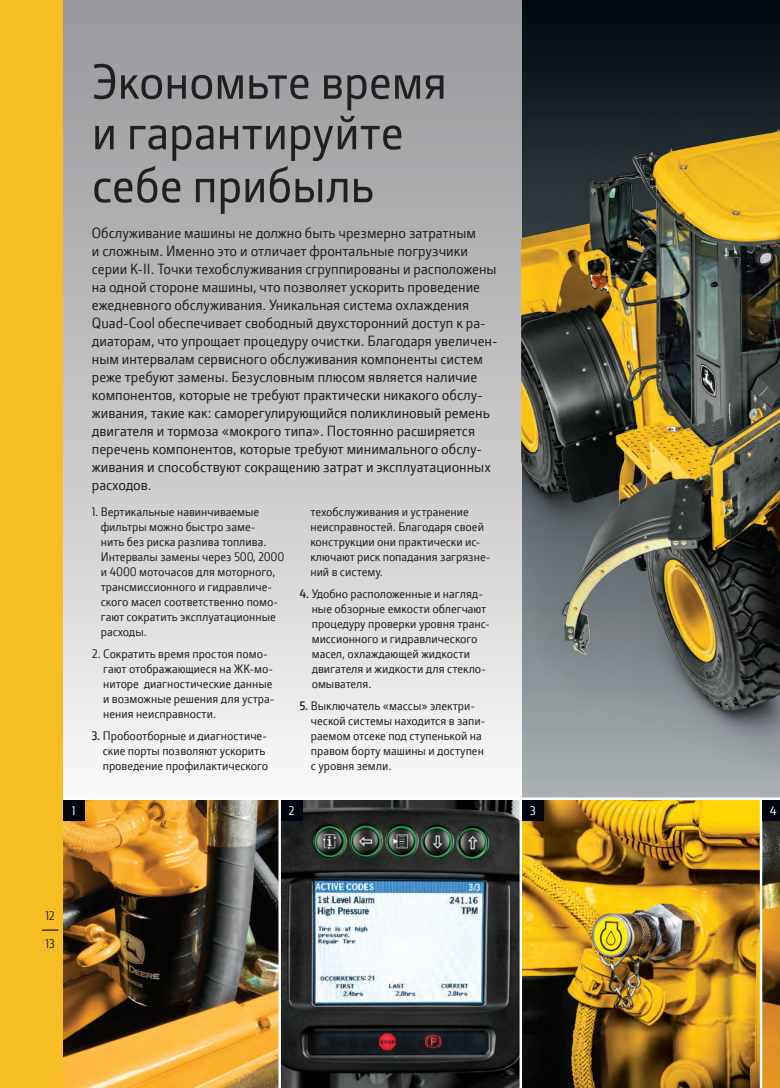
<style>
.page{position:relative;width:780px;height:1088px;background:#fff}
.page>*{position:absolute;margin:0;border:0;box-sizing:border-box;transform-origin:0 0}
.t1{font:500 50px/51.8px "JD Sans Pro";letter-spacing:-.005em;color:#231f20}
.t2{font:500 15px/18px "JD Sans Pro";color:#231f20}
.t3{font:500 12.5px/15px "JD Sans Pro";color:#231f20}
.t4{font:500 12.5px "JD Sans Pro";color:#fff}
.s1{font-weight:600}
</style>
<div class="page">
<div style="left:521px;top:0;width:259px;height:1088px;background:#0b131a"></div>
<img style="left:521px;top:107px;width:259px;height:690px">
<div style="left:19px;top:0;width:502px;height:828px;background:linear-gradient(to bottom,#959599,#f9f8f8)"></div>
<img style="left:521px;top:130px;width:257px;height:526px">
<img style="left:522px;top:800px;width:258px;height:288px">
<img style="left:63px;top:800px;width:215px;height:288px">
<div style="left:63px;top:799px;width:21px;height:22px;background:#01060e"></div>
<svg style="left:281px;top:800px;width:238px;height:288px"></svg>
<div style="left:522px;top:799px;width:21px;height:22px;background:#01060e"></div>
<div style="left:281px;top:799px;width:21px;height:22px;background:#01060e"></div>
<hr style="left:519px;top:799px;width:3px;height:289px;background:#fff">
<hr style="left:278px;top:799px;width:3px;height:289px;background:#fff">
<hr style="left:759px;top:799px;width:3px;height:289px;background:#fff">
<div style="left:762px;top:799px;width:18px;height:22px;background:#01060e"></div>
<hr style="left:22px;top:797px;width:758px;height:3px;background:#fff">
<div style="left:0;top:0;width:63px;height:1088px;background:#f7be23"></div>
<svg style="left:42px;top:929px;width:16px;height:2px"></svg>
<h1 class="t1" style="left:92px;top:54px;width:356px">Экономьте время и гарантируйте себе прибыль</h1>
<p class="t2" style="left:92px;top:224px;width:407px">Обслуживание машины не должно быть чрезмерно затратным<br>и сложным. Именно это и отличает фронтальные погрузчики серии K-II. Точки техобслуживания сгруппированы и расположены на одной стороне машины, что позволяет ускорить проведение ежедневного обслуживания. Уникальная система охлаждения Quad-Cool обеспечивает свободный двухсторонний доступ к ра&shy;диаторам, что упрощает процедуру очистки. Благодаря увеличен&shy;ным интервалам сервисного обслуживания компоненты систем реже требуют замены. Безусловным плюсом является наличие компонентов, которые не требуют практически никакого обслу&shy;живания, такие как: саморегулирующийся поликлиновый ремень двигателя и тормоза «мокрого типа». Постоянно расширяется перечень компонентов, которые требуют минимального обслу&shy;живания и способствуют сокращению затрат и эксплуатационных расходов.</p>
<p class="t3" style="left:101px;top:504px;width:185px;text-indent:-9px">1. Вертикальные навинчиваемые фильтры можно быстро заме-<br>нить без риска разлива топлива.<br>Интервалы замены через 500, 2000 и 4000 моточасов для моторного, трансмиссионного и гидравличе&shy;ского масел соответственно помо&shy;гают сократить эксплуатационные расходы.</p>
<p class="t3" style="left:103px;top:646px;width:173px;text-indent:-11px">2. Сократить время простоя помо&shy;гают отображающиеся на ЖК-мо&shy;ниторе диагностические данные и возможные решения для устра&shy;нения неисправности.</p>
<p class="t3" style="left:103px;top:728px;width:167px;text-indent:-11px"><span class="s1">3.</span> Пробоотборные и диагностиче&shy;ские порты позволяют ускорить проведение профилактического</p>
<p class="t3" style="left:310px;top:504px;width:181px">техобслуживания и устранение неисправностей. Благодаря своей конструкции они практически ис&shy;ключают риск попадания загрязне&shy;ний в систему.</p>
<p class="t3" style="left:312px;top:586px;width:179px;text-indent:-12px"><span class="s1">4.</span> Удобно расположенные и нагляд&shy;ные обзорные емкости облегчают процедуру проверки уровня транс&shy;миссионного и гидравлического масел, охлаждающей жидкости двигателя и жидкости для стекло&shy;омывателя.</p>
<p class="t3" style="left:311px;top:698px;width:176px;text-indent:-11px"><span class="s1">5.</span> Выключатель «массы» электри&shy;ческой системы находится в запи&shy;раемом отсеке под ступенькой на правом борту машины и доступен с уровня земли.</p>
<p class="t4" style="left:72px;top:802px;width:5px">1</p>
<p class="t4" style="left:288px;top:802px;width:8px">2</p>
<p class="t4" style="left:530px;top:802px;width:7px">3</p>
<p class="t4" style="left:769px;top:802px;width:8px">4</p>
<p class="t3" style="left:45px;top:908px;width:11px">12</p>
<p class="t3" style="left:45px;top:936px;width:11px">13</p>
</div>
